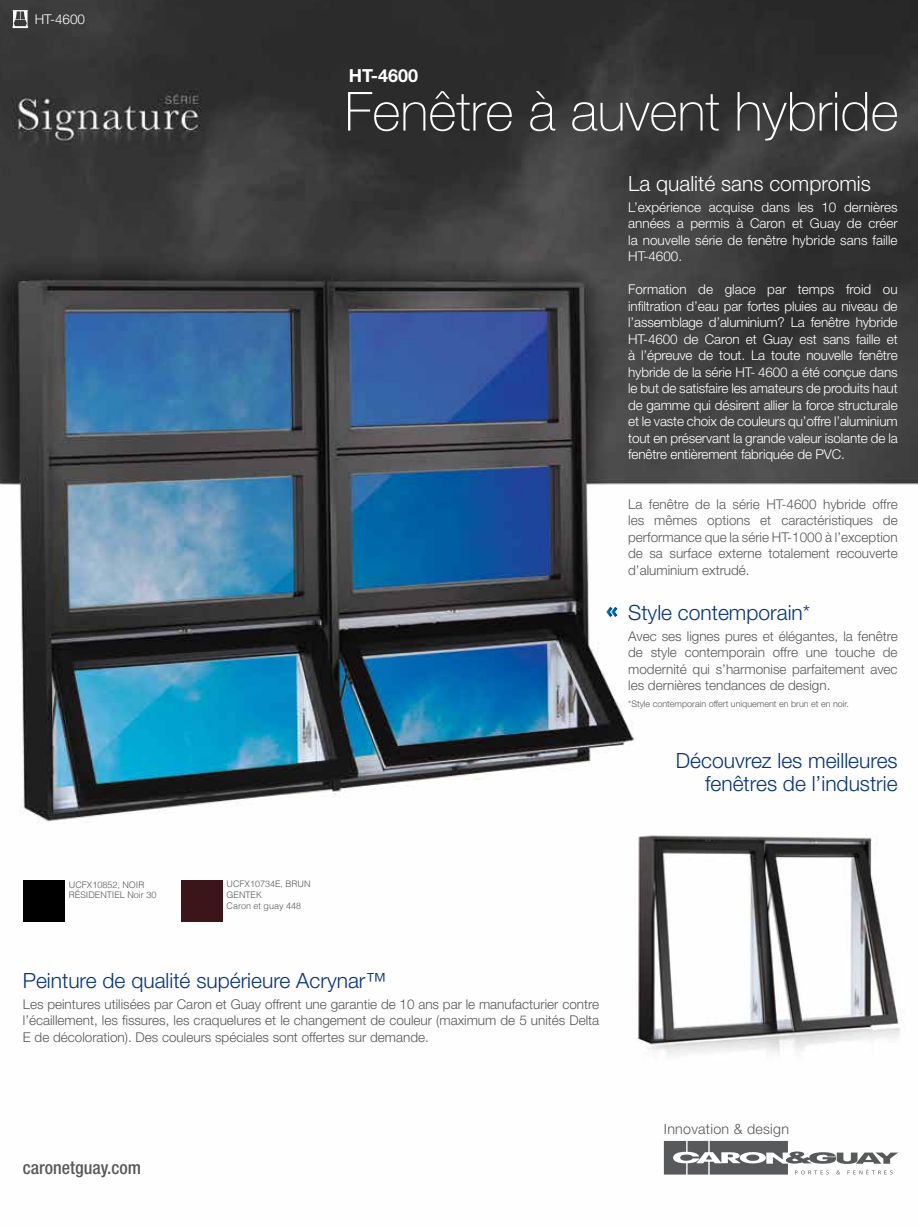
<style>
.page{position:relative;width:918px;height:1227px;background:#fff}
.page>*{position:absolute;margin:0;border:0;box-sizing:border-box;transform-origin:0 0}
.t1{font:100 54px "Helvetica Neue LT Std";color:#fff}
.t2{font:300 21px/22.5px "Helvetica Neue LT Std";color:#06357a;text-align:right}
.t3{font:300 21px "Helvetica Neue LT Std";color:#fff}
.t4{font:500 condensed 18px "Helvetica Neue LT Std";color:#58595b}
.t5{font:700 18px "Helvetica Neue LT Std";color:#fff}
.t6{font:300 14.25px "Helvetica Neue LT Std";letter-spacing:.02em;color:#58595b}
.t7{font:300 13.5px/16.5px "Helvetica Neue LT Std";letter-spacing:-.005em;color:#fff;text-align:justify}
.t8{font:300 13.5px/16.5px "Helvetica Neue LT Std";color:#58595b;text-align:justify}
.t9{font:300 9px/10.8px "Helvetica";color:#58595b}
.t10{font:300 9px "Helvetica Neue LT Std";color:#58595b}
</style>
<div class="page">
<img style="left:0;top:0;width:918px;height:1175px">
<svg style="left:12px;top:10px;width:16px;height:18px"></svg>
<svg style="left:664px;top:1141px;width:234px;height:33px"></svg>
<svg style="left:606px;top:607px;width:12px;height:10px"></svg>
<img style="left:620px;top:818px;width:298px;height:261px">
<div style="left:181px;top:880px;width:42px;height:42px;background:#3b151a"></div>
<div style="left:23px;top:880px;width:42px;height:42px;background:#000"></div>
<p class="t7" style="left:35px;top:10px;width:52px">HT-4600</p>
<p class="t9" style="left:69px;top:878px;width:89px">UCFX10852, NOIR<br>RÉSIDENTIEL Noir 30</p>
<p class="t9" style="left:227px;top:878px;width:86px">UCFX10734E, BRUN<br>GENTEK<br>Caron et guay 448</p>
<h3 class="t5" style="left:349px;top:64px;width:71px">HT-4600</h3>
<h1 class="t1" style="left:345px;top:81px;width:556px">Fenêtre à auvent hybride</h1>
<h2 class="t3" style="left:628px;top:170px;width:244px">La qualité sans compromis</h2>
<p class="t7" style="left:628px;top:198px;width:271px">L’expérience acquise dans les 10 dernières années a permis à Caron et Guay de créer la nouvelle série de fenêtre hybride sans faille HT-4600.</p>
<p class="t7" style="left:628px;top:281px;width:271px">Formation de glace par temps froid ou infiltration d’eau par fortes pluies au niveau de l’assemblage d’aluminium? La fenêtre hybride HT-4600 de Caron et Guay est sans faille et à l’épreuve de tout. La toute nouvelle fenêtre hybride de la série HT- 4600 a été conçue dans le but de satisfaire les amateurs de produits haut de gamme qui désirent allier la force structurale et le vaste choix de couleurs qu’offre l’aluminium tout en préservant la grande valeur isolante de la fenêtre entièrement fabriquée de PVC.</p>
<p class="t8" style="left:628px;top:495px;width:271px">La fenêtre de la série HT-4600 hybride offre les mêmes options et caractéristiques de performance que la série HT-1000 à l’exception de sa surface externe totalement recouverte d’aluminium extrudé.</p>
<h2 class="t2" style="left:628px;top:600px;width:184px">Style contemporain*</h2>
<p class="t8" style="left:628px;top:627px;width:271px">Avec ses lignes pures et élégantes, la fenêtre de style contemporain offre une touche de modernité qui s’harmonise parfaitement avec les dernières tendances de design.</p>
<p class="t10" style="left:628px;top:698px;width:222px">*Style contemporain offert uniquement en brun et en noir.</p>
<h2 class="t2" style="left:676px;top:749px;width:223px">Découvrez les meilleures fenêtres de l’industrie</h2>
<h2 class="t2" style="left:23px;top:968px;width:365px">Peinture de qualité supérieure Acrynar™</h2>
<p class="t8" style="left:23px;top:995px;width:578px">Les peintures utilisées par Caron et Guay offrent une garantie de 10 ans par le manufacturier contre l’écaillement, les fissures, les craquelures et le changement de couleur (maximum de 5 unités Delta E de décoloration). Des couleurs spéciales sont offertes sur demande.</p>
<h3 class="t4" style="left:23px;top:1157px;width:120px">caronetguay.com</h3>
<p class="t6" style="left:664px;top:1120px;width:127px">Innovation &amp; design</p>
</div>
